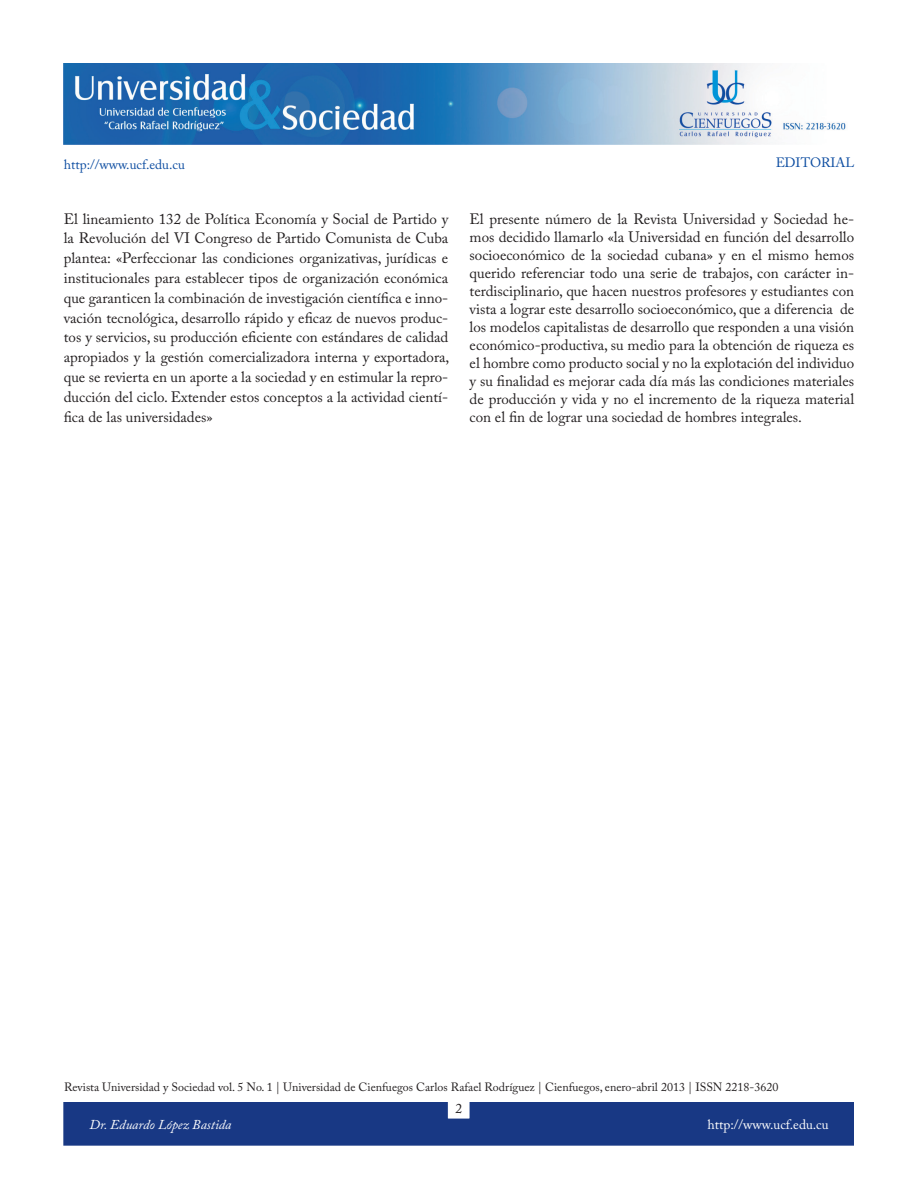
<style>
.page{position:relative;width:918px;height:1188px;background:#fff}
.page>*{position:absolute;margin:0;border:0;box-sizing:border-box;transform-origin:0 0}
.texto{font:15px/18px "Adobe Caslon Pro";color:#231f20;text-align:justify}
.texto_azul{font:13.5px "Adobe Caslon Pro";color:#0d4da1}
.nombre_de_autor_refe{font:italic 13.5px "Adobe Caslon Pro";color:#fff}
.http{font:13.5px "Adobe Caslon Pro";color:#fff}
.t1{font:13.5px "Adobe Caslon Pro";color:#231f20}
.t2{font:12px "Adobe Caslon Pro";color:#231f20}
</style>
<div class="page">
<img style="left:64px;top:64px;width:782px;height:80px">
<div style="left:64px;top:1103px;width:790px;height:42px;background:#183884"></div>
<p class="texto_azul" style="left:64px;top:156px;width:123px">http://www.ucf.edu.cu</p>
<p class="texto_azul" style="left:776px;top:155px;width:80px">EDITORIAL</p>
<p class="texto" style="left:64px;top:209px;width:387px;line-height:19.8px">El lineamiento 132 de Política Economía y Social de Partido y la Revolución del VI Congreso de Partido Comunista de Cuba plantea: «Perfeccionar las condiciones organizativas, jurídicas e institucionales para establecer tipos de organización económica que garanticen la combinación de investigación científica e inno&shy;vación tecnológica, desarrollo rápido y eficaz de nuevos produc&shy;tos y servicios, su producción eficiente con estándares de calidad apropiados y la gestión comercializadora interna y exportadora, que se revierta en un aporte a la sociedad y en estimular la repro&shy;ducción del ciclo. Extender estos conceptos a la actividad cientí&shy;fica de las universidades»</p>
<p class="texto" style="left:470px;top:209px;width:386px">El presente número de la Revista Universidad y Sociedad he&shy;mos decidido llamarlo «la Universidad en función del desarrollo socioeconómico de la sociedad cubana» y en el mismo hemos querido referenciar todo una serie de trabajos, con carácter in&shy;terdisciplinario, que hacen nuestros profesores y estudiantes con vista a lograr este desarrollo socioeconómico, que a diferencia de los modelos capitalistas de desarrollo que responden a una visión económico-productiva, su medio para la obtención de riqueza es el hombre como producto social y no la explotación del individuo y su finalidad es mejorar cada día más las condiciones materiales de producción y vida y no el incremento de la riqueza material con el fin de lograr una sociedad de hombres integrales.</p>
<p class="t2" style="left:64px;top:1079px;width:716px">Revista Universidad y Sociedad vol. 5 No. 1 | Universidad de Cienfuegos Carlos Rafael Rodríguez | Cienfuegos, enero-abril 2013 | ISSN 2218-3620</p>
<p class="t1" style="left:456px;top:1100px;width:8px">2</p>
<p class="nombre_de_autor_refe" style="left:90px;top:1117px;width:143px">Dr. Eduardo López Bastida</p>
<p class="http" style="left:708px;top:1117px;width:123px">http://www.ucf.edu.cu</p>
</div>
